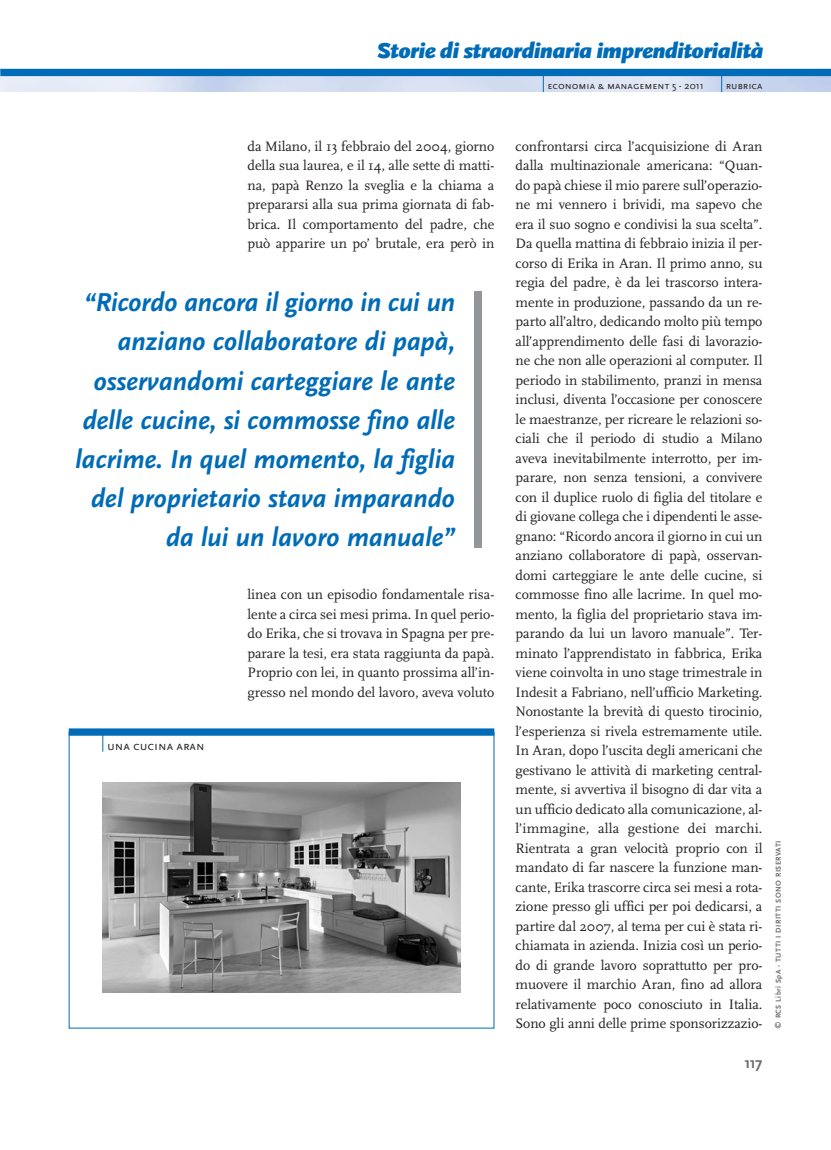
<style>
.page{position:relative;width:831px;height:1150px;background:#fff}
.page>*{position:absolute;margin:0;border:0;box-sizing:border-box;transform-origin:0 0}
.t1{font:italic 700 27px/39px "Scala Sans";letter-spacing:-.005em;color:#006cb7;text-align:right}
.t2{font:italic 900 22.5px "Scala Sans";letter-spacing:-.03em;color:#006cb7}
.t3{font:700 15.75px "Scala Sans";color:#6d6e70}
.t4{font:14.25px/19.5px "Scala";color:#231f20;text-align:justify}
.t5{font:12.75px "Scala Sans Caps";color:#231f20}
.t6{font:10.5px "Scala Sans Caps";color:#231f20}
.t7{font:700 7.5px "Scala Sans";letter-spacing:.055em;color:#6d6e70}
.s1{font-style:normal}
.s2{font-family:"Scala Sans"}
</style>
<div class="page">
<img style="left:1px;top:76px;width:829px;height:16px">
<div style="left:1px;top:69px;width:829px;height:7px;background:#006cb7"></div>
<svg style="left:721px;top:76px;width:1px;height:16px"></svg>
<svg style="left:542px;top:76px;width:1px;height:16px"></svg>
<svg style="left:0;top:69px;width:1px;height:23px"></svg>
<img style="left:103px;top:782px;width:357px;height:209px">
<div style="left:69px;top:728px;width:425px;height:7px;background:#006cb7"></div>
<svg style="left:102px;top:735px;width:1px;height:16px"></svg>
<div style="left:474px;top:292px;width:7px;height:256px;background:#939598"></div>
<h2 class="t2" style="left:377px;top:42px;width:387px"><span class="s1">S</span>torie di straordinaria imprenditorialità</h2>
<p class="t6" style="left:547px;top:80px;width:158px">economia &amp; management <span class="s2">5 - 2011</span></p>
<p class="t6" style="left:725px;top:80px;width:38px">rubrica</p>
<p class="t4" style="left:247px;top:137px;width:248px">da Milano, il 13 febbraio del 2004, giorno della sua laurea, e il 14, alle sette di matti&shy;na, papà Renzo la sveglia e la chiama a prepararsi alla sua prima giornata di fab&shy;brica. Il comportamento del padre, che può apparire un po’ brutale, era però in</p>
<h1 class="t1" style="left:75px;top:285px;width:381px">“Ricordo ancora il giorno in cui un anziano collaboratore di papà, osservandomi carteggiare le ante delle cucine, si commosse fino alle lacrime. In quel momento, la figlia del proprietario stava imparando da lui un lavoro manuale”</h1>
<p class="t5" style="left:107px;top:738px;width:99px">una cucina aran</p>
<p class="t4" style="left:247px;top:586px;width:248px">linea con un episodio fondamentale risa&shy;lente a circa sei mesi prima. In quel perio&shy;do Erika, che si trovava in Spagna per pre&shy;parare la tesi, era stata raggiunta da papà.<br>Proprio con lei, in quanto prossima all’in&shy;gresso nel mondo del lavoro, aveva voluto</p>
<p class="t4" style="left:515px;top:137px;width:248px">confrontarsi circa l’acquisizione di Aran dalla multinazionale americana: “Quan&shy;do papà chiese il mio parere sull’operazio&shy;ne mi vennero i brividi, ma sapevo che era il suo sogno e condivisi la sua scelta”.<br>Da quella mattina di febbraio inizia il per&shy;corso di Erika in Aran. Il primo anno, su regia del padre, è da lei trascorso intera&shy;mente in produzione, passando da un re&shy;parto all’altro, dedicando molto più tempo all’apprendimento delle fasi di lavorazio&shy;ne che non alle operazioni al computer. Il periodo in stabilimento, pranzi in mensa inclusi, diventa l’occasione per conoscere le maestranze, per ricreare le relazioni so&shy;ciali che il periodo di studio a Milano aveva inevitabilmente interrotto, per im&shy;parare, non senza tensioni, a convivere con il duplice ruolo di figlia del titolare e di giovane collega che i dipendenti le asse&shy;gnano: “Ricordo ancora il giorno in cui un anziano collaboratore di papà, osservan&shy;domi carteggiare le ante delle cucine, si commosse fino alle lacrime. In quel mo&shy;mento, la figlia del proprietario stava im&shy;parando da lui un lavoro manuale”. Ter&shy;minato l’apprendistato in fabbrica, Erika viene coinvolta in uno stage trimestrale in Indesit a Fabriano, nell’ufficio Marketing.<br>Nonostante la brevità di questo tirocinio, l’esperienza si rivela estremamente utile.<br>In Aran, dopo l’uscita degli americani che gestivano le attività di marketing central&shy;mente, si avvertiva il bisogno di dar vita a un ufficio dedicato alla comunicazione, al&shy;l’immagine, alla gestione dei marchi.<br>Rientrata a gran velocità proprio con il mandato di far nascere la funzione man&shy;cante, Erika trascorre circa sei mesi a rota&shy;zione presso gli uffici per poi dedicarsi, a partire dal 2007, al tema per cui è stata ri&shy;chiamata in azienda. Inizia così un perio&shy;do di grande lavoro soprattutto per pro&shy;muovere il marchio Aran, fino ad allora relativamente poco conosciuto in Italia.<br>Sono gli anni delle prime sponsorizzazio-</p>
<p class="t3" style="left:744px;top:1055px;width:19px">117</p>
<p class="t7" style="left:775px;top:1028px;width:189px;rotate:-90deg">© RCS Libri SpA - TUTTI I DIRITTI SONO RISERVATI</p>
</div>
